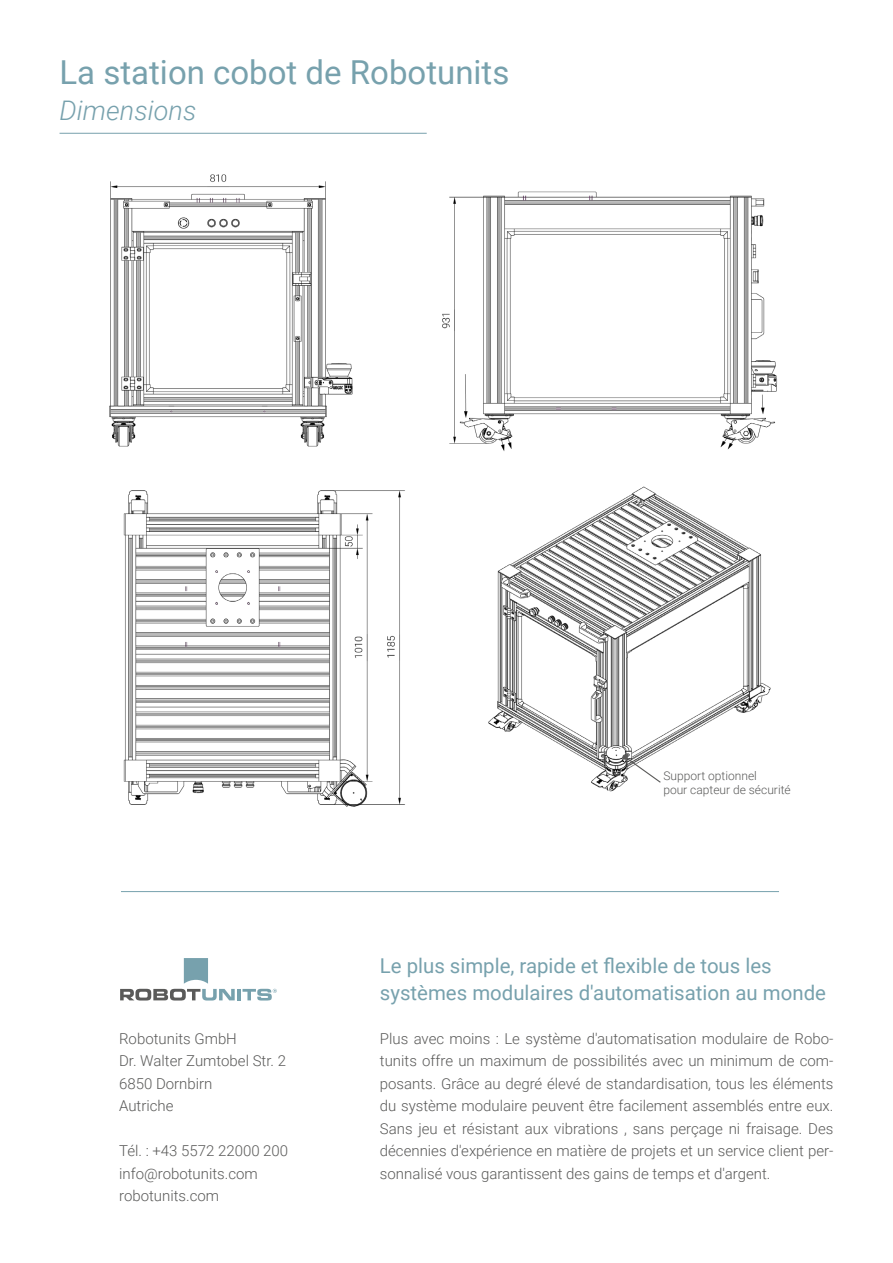
<style>
.page{position:relative;width:893px;height:1263px;background:#fff}
.page>*{position:absolute;margin:0;border:0;box-sizing:border-box;transform-origin:0 0}
.t1{font:33px "Roboto";color:#77a1ad}
.t2{font:italic 300 27px "Roboto";color:#77a1ad}
.t3{font:20.4px/27px "Roboto";color:#77a1ad}
.t4{font:300 15px/22.5px "Roboto";color:#5a5a59}
.t5{font:300 12px/14.4px "Roboto";color:#5a5a59}
</style>
<div class="page">
<img style="left:109px;top:174px;width:244px;height:273px">
<img style="left:123px;top:490px;width:282px;height:317px">
<img style="left:442px;top:191px;width:335px;height:260px">
<img style="left:488px;top:486px;width:283px;height:306px">
<hr style="left:237px;top:989px;width:4px;height:11px;background:#77a1ad">
<svg style="left:243px;top:989px;width:34px;height:11px"></svg>
<svg style="left:120px;top:958px;width:115px;height:42px"></svg>
<hr style="left:60px;top:133px;width:367px;height:1px;background:#77a1ad">
<hr style="left:121px;top:891px;width:658px;height:1px;background:#77a1ad">
<svg style="left:622px;top:754px;width:40px;height:30px"></svg>
<h1 class="t1" style="left:60px;top:49px;width:451px">La station cobot de Robotunits</h1>
<h2 class="t2" style="left:60px;top:92px;width:138px">Dimensions</h2>
<p class="t5" style="left:663px;top:768px;width:129px">Support optionnel<br>pour capteur de sécurité</p>
<p class="t4" style="left:119px;top:1026px;width:168px">Robotunits GmbH<br>Dr. Walter Zumtobel Str. 2<br>6850 Dornbirn<br>Autriche</p>
<p class="t4" style="left:119px;top:1139px;width:171px">Tél. : +43 5572 22000 200 info@robotunits.com robotunits.com</p>
<h3 class="t3" style="left:380px;top:952px;width:448px">Le plus simple, rapide et flexible de tous les systèmes modulaires d'automatisation au monde</h3>
<p class="t4" style="left:380px;top:1026px;width:455px;text-align:justify">Plus avec moins : Le système d'automatisation modulaire de Robo&shy;tunits offre un maximum de possibilités avec un minimum de com&shy;posants. Grâce au degré élevé de standardisation, tous les éléments du système modulaire peuvent être facilement assemblés entre eux.<br>Sans jeu et résistant aux vibrations , sans perçage ni fraisage. Des décennies d'expérience en matière de projets et un service client per&shy;sonnalisé vous garantissent des gains de temps et d'argent.</p>
</div>
